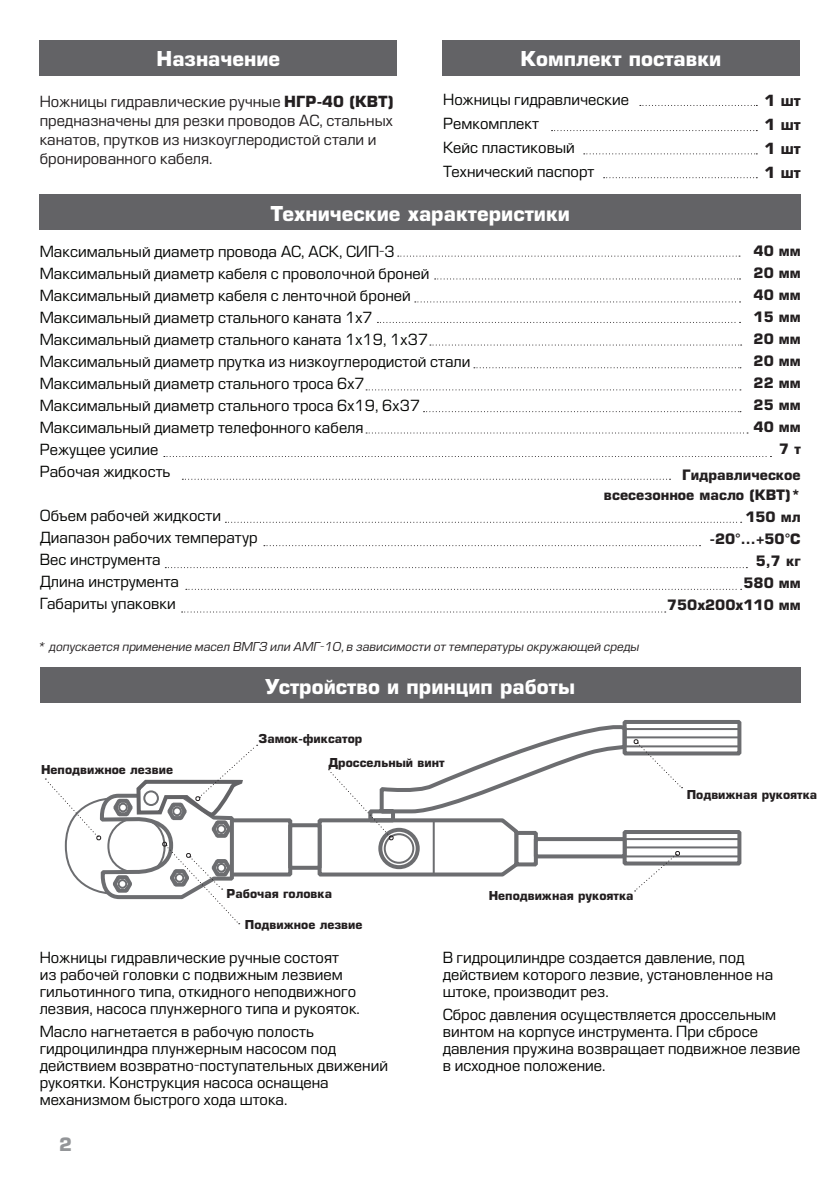
<style>
.page{position:relative;width:840px;height:1191px;background:#fff}
.page>*{position:absolute;margin:0;border:0;box-sizing:border-box;transform-origin:0 0}
.t1{font:700 20px "Europe";color:#fff}
.t2{font:700 18px "Europe";color:#939598}
.t3{font:15px/22px "Europe";color:#040503}
.t4{font:15px/19px "Europe";color:#231f20}
.t5{font:700 15px/24px "Europe";color:#231f20;text-align:justify}
.t6{font:700 14px/22px "Europe";color:#231f20;text-align:right}
.t7{font:700 12px "Europe";color:#231f20}
.t8{font:italic 12px "Europe";color:#231f20}
.s1{font-weight:700}
</style>
<div class="page">
<div style="left:215px;top:818px;width:77px;height:58px;background:#fff;border:4px solid #6c6d70"></div>
<div style="left:288px;top:823px;width:33px;height:46px;background:#fff;border:4px solid #6c6d70"></div>
<svg style="left:682px;top:830px;width:59px;height:35px"></svg>
<hr style="left:624px;top:855px;width:115px;height:2px;background:#6c6d70">
<hr style="left:625px;top:846px;width:115px;height:2px;background:#6c6d70">
<hr style="left:624px;top:838px;width:115px;height:2px;background:#6c6d70">
<div style="left:622px;top:720px;width:119px;height:35px;background:#fff;border:4px solid #6c6d70"></div>
<hr style="left:624px;top:745px;width:115px;height:2px;background:#6c6d70">
<hr style="left:625px;top:736px;width:115px;height:2px;background:#6c6d70">
<hr style="left:624px;top:728px;width:115px;height:2px;background:#6c6d70">
<div style="left:40px;top:40px;width:357px;height:35px;background:#636366"></div>
<div style="left:442px;top:40px;width:357px;height:35px;background:#636366"></div>
<div style="left:40px;top:195px;width:760px;height:35px;background:#636366"></div>
<div style="left:40px;top:668px;width:759px;height:35px;background:#636366"></div>
<svg style="left:397px;top:256px;width:342px;height:1px"></svg>
<svg style="left:434px;top:278px;width:306px;height:1px"></svg>
<svg style="left:414px;top:301px;width:326px;height:1px"></svg>
<svg style="left:429px;top:344px;width:312px;height:1px"></svg>
<svg style="left:473px;top:367px;width:267px;height:1px"></svg>
<svg style="left:423px;top:411px;width:317px;height:1px"></svg>
<svg style="left:164px;top:456px;width:607px;height:1px"></svg>
<svg style="left:366px;top:389px;width:374px;height:1px"></svg>
<svg style="left:366px;top:432px;width:381px;height:1px"></svg>
<svg style="left:639px;top:105px;width:117px;height:1px"></svg>
<svg style="left:551px;top:130px;width:205px;height:1px"></svg>
<svg style="left:583px;top:153px;width:173px;height:1px"></svg>
<svg style="left:603px;top:177px;width:153px;height:1px"></svg>
<svg style="left:315px;top:720px;width:367px;height:171px"></svg>
<svg style="left:377px;top:322px;width:363px;height:1px"></svg>
<svg style="left:225px;top:522px;width:516px;height:1px"></svg>
<svg style="left:264px;top:545px;width:436px;height:1px"></svg>
<svg style="left:165px;top:567px;width:582px;height:1px"></svg>
<svg style="left:186px;top:589px;width:555px;height:1px"></svg>
<svg style="left:181px;top:611px;width:484px;height:1px"></svg>
<svg style="left:182px;top:479px;width:488px;height:1px"></svg>
<svg style="left:45px;top:744px;width:212px;height:180px"></svg>
<div style="left:144px;top:791px;width:14px;height:14px;background:#fff;border-radius:50%"></div>
<div style="left:143px;top:790px;width:16px;height:16px;border:2px solid #6c6d70;border-radius:50%"></div>
<h1 class="t1" style="left:156px;top:46px;width:125px">Назначение</h1>
<p class="t4" style="left:40px;top:92px;width:355px">Ножницы гидравлические ручные <span class="s1">НГР-40 (КВТ) </span>предназначены для резки проводов АС, стальных канатов, прутков из низкоуглеродистой стали и бронированного кабеля.</p>
<h1 class="t1" style="left:520px;top:46px;width:202px">Комплект поставки</h1>
<p class="t3" style="left:443px;top:88px;width:187px;line-height:24px">Ножницы гидравлические<br>Ремкомплект<br>Кейс пластиковый<br>Технический паспорт</p>
<p class="t5" style="left:764px;top:88px;width:38px">1 шт 1 шт 1 шт 1 шт</p>
<h1 class="t1" style="left:270px;top:202px;width:301px">Технические характеристики</h1>
<p class="t3" style="left:40px;top:240px;width:432px">Максимальный диаметр провода АС, АСК, СИП-3<br>Максимальный диаметр кабеля с проволочной броней Максимальный диаметр кабеля с ленточной броней Максимальный диаметр стального каната 1х7<br>Максимальный диаметр стального каната 1х19, 1х37<br>Максимальный диаметр прутка из низкоуглеродистой стали Максимальный диаметр стального троса 6х7<br>Максимальный диаметр стального троса 6х19, 6х37<br>Максимальный диаметр телефонного кабеля<br>Режущее усилие<br>Рабочая жидкость</p>
<p class="t3" style="left:40px;top:504px;width:219px">Объем рабочей жидкости<br>Диапазон рабочих температур<br>Вес инструмента<br>Длина инструмента<br>Габариты упаковки</p>
<p class="t6" style="left:753px;top:240px;width:49px">40 мм<br>20 мм<br>40 мм<br>15 мм<br>20 мм<br>20 мм<br>22 мм<br>25 мм<br>40 мм<br>7 т</p>
<p class="t6" style="left:603px;top:465px;width:198px;line-height:20px">Гидравлическое всесезонное масло (КВТ)*</p>
<p class="t6" style="left:666px;top:506px;width:135px">150 мл -20°...+50°С<br>5,7 кг<br>580 мм<br>750х200х110 мм</p>
<p class="t8" style="left:38px;top:639px;width:602px">* допускается применение масел ВМГЗ или АМГ-10, в зависимости от температуры окружающей среды</p>
<h1 class="t1" style="left:265px;top:674px;width:311px">Устройство и принцип работы</h1>
<p class="t7" style="left:41px;top:762px;width:133px">Неподвижное лезвие</p>
<p class="t7" style="left:258px;top:731px;width:105px">Замок-фиксатор</p>
<p class="t7" style="left:328px;top:755px;width:118px">Дроссельный винт</p>
<p class="t7" style="left:226px;top:886px;width:107px">Рабочая головка</p>
<p class="t7" style="left:245px;top:917px;width:119px">Подвижное лезвие</p>
<p class="t7" style="left:488px;top:888px;width:146px">Неподвижная рукоятка</p>
<p class="t7" style="left:686px;top:788px;width:132px">Подвижная рукоятка</p>
<p class="t3" style="left:40px;top:949px;width:321px;line-height:17px">Ножницы гидравлические ручные состоят<br>из рабочей головки с подвижным лезвием гильотинного типа, откидного неподвижного лезвия, насоса плунжерного типа и рукояток.</p>
<p class="t3" style="left:40px;top:1023px;width:349px;line-height:17px">Масло нагнетается в рабочую полость гидроцилиндра плунжерным насосом под действием возвратно-поступательных движений рукоятки. Конструкция насоса оснащена механизмом быстрого хода штока.</p>
<p class="t2" style="left:59px;top:1133px;width:14px">2</p>
<p class="t3" style="left:442px;top:949px;width:332px;line-height:17px">В гидроцилиндре создается давление, под действием которого лезвие, установленное на штоке, производит рез.</p>
<p class="t3" style="left:442px;top:1006px;width:359px;line-height:17px">Сброс давления осуществляется дроссельным винтом на корпусе инструмента. При сбросе давления пружина возвращает подвижное лезвие в исходное положение.</p>
</div>
